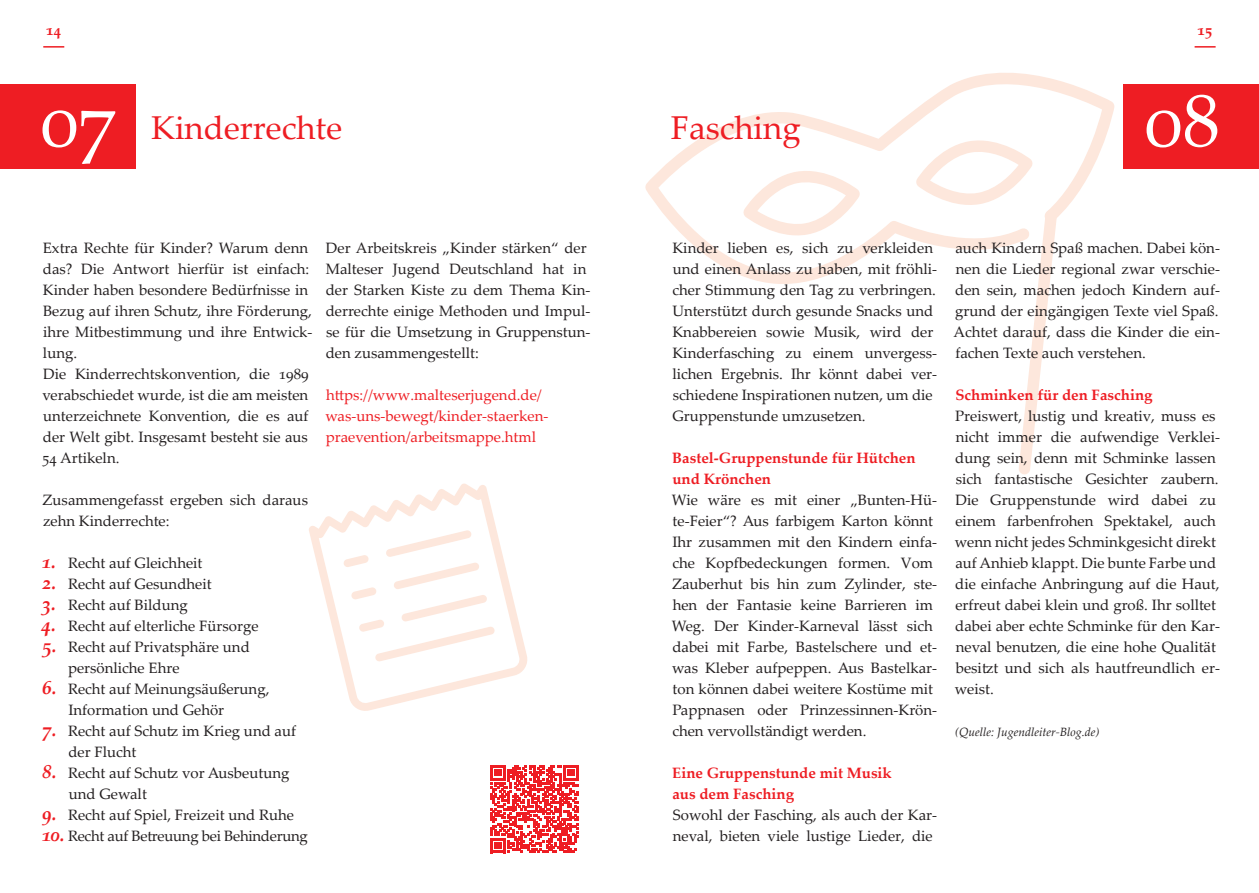
<style>
.page{position:relative;width:1259px;height:893px;background:#fff}
.page>*{position:absolute;margin:0;border:0;box-sizing:border-box;transform-origin:0 0}
.t1{font:75px "Palatino Linotype";color:#fff}
.t2{font:33px "Palatino Linotype";color:#ee1d23}
.t3{font:15px/21px "Palatino Linotype";color:#231f20}
.t4{font:700 15px/21px "Palatino Linotype";color:#ee1d23}
.t5{font:15px/21px "Palatino Linotype";color:#ee1d23}
.t6{font:15px "Palatino Linotype";letter-spacing:-.02em;color:#231f20}
.t7{font:italic 12px "Palatino Linotype";color:#231f20}
.s1{font-weight:700;font-style:italic;font-size:19.05px;color:#ee1d23}
</style>
<div class="page">
<svg style="left:309px;top:483px;width:219px;height:228px"></svg>
<svg style="left:343px;top:530px;width:152px;height:132px"></svg>
<svg style="left:645px;top:73px;width:469px;height:211px"></svg>
<svg style="left:915px;top:136px;width:142px;height:338px"></svg>
<hr style="left:43px;top:46px;width:21px;height:2px;background:#ee1d23">
<hr style="left:1194px;top:46px;width:21px;height:2px;background:#ee1d23">
<div style="left:0;top:85px;width:135px;height:84px;background:#ee1d23"></div>
<div style="left:1123px;top:85px;width:136px;height:84px;background:#ee1d23"></div>
<svg style="left:490px;top:765px;width:88px;height:88px"></svg>
<p class="t4" style="left:46px;top:19px;width:16px">14</p>
<p class="t4" style="left:1197px;top:19px;width:16px">15</p>
<h1 class="t1" style="left:41px;top:67px;width:76px">07</h1>
<h2 class="t2" style="left:151px;top:104px;width:193px">Kinderrechte</h2>
<h2 class="t2" style="left:671px;top:104px;width:131px">Fasching</h2>
<h1 class="t1" style="left:1145px;top:67px;width:76px">08</h1>
<p class="t3" style="left:42px;top:236px;width:272px">Extra Rechte für Kinder? Warum denn das? Die Antwort hierfür ist einfach:<br>Kinder haben besondere Bedürfnisse in Bezug auf ihren Schutz, ihre Förderung, ihre Mitbestimmung und ihre Entwick&shy;lung.<br>Die Kinderrechtskonvention, die 1989 verabschiedet wurde, ist die am meisten unterzeichnete Konvention, die es auf der Welt gibt. Insgesamt besteht sie aus 54 Artikeln.</p>
<p class="t3" style="left:43px;top:488px;width:267px">Zusammengefasst ergeben sich daraus zehn Kinderrechte:</p>
<p class="t3" style="left:42px;top:551px;width:162px"><span class="s1">1.</span> Recht auf Gleichheit</p>
<p class="t3" style="left:42px;top:572px;width:171px"><span class="s1">2.</span> Recht auf Gesundheit</p>
<p class="t3" style="left:42px;top:593px;width:147px"><span class="s1">3.</span> Recht auf Bildung</p>
<p class="t3" style="left:42px;top:614px;width:218px"><span class="s1">4.</span> Recht auf elterliche Fürsorge</p>
<p class="t3" style="left:68px;top:635px;width:183px;text-indent:-26px"><span class="s1">5.</span> Recht auf Privatsphäre und persönliche Ehre</p>
<p class="t3" style="left:68px;top:677px;width:202px;text-indent:-26px"><span class="s1">6.</span> Recht auf Meinungsäußerung,<br>Information und Gehör</p>
<p class="t3" style="left:68px;top:719px;width:229px;text-indent:-26px"><span class="s1">7.</span> Recht auf Schutz im Krieg und auf der Flucht</p>
<p class="t3" style="left:69px;top:761px;width:222px;text-indent:-27px"><span class="s1">8.</span> Recht auf Schutz vor Ausbeutung und Gewalt</p>
<p class="t3" style="left:42px;top:803px;width:253px"><span class="s1">9.</span> Recht auf Spiel, Freizeit und Ruhe</p>
<p class="t6" style="left:42px;top:825px;width:268px"><span class="s1">10.</span> Recht auf Betreuung bei Behinderung</p>
<p class="t3" style="left:326px;top:236px;width:266px">Der Arbeitskreis „Kinder stärken“ der Malteser Jugend Deutschland hat in der Starken Kiste zu dem Thema Kin&shy;derrechte einige Methoden und Impul&shy;se für die Umsetzung in Gruppenstun&shy;den zusammengestellt:</p>
<p class="t5" style="left:325px;top:383px;width:224px">https://www.malteserjugend.de/ was-uns-bewegt/kinder-staerken&shy;praevention/arbeitsmappe.html</p>
<p class="t3" style="left:672px;top:236px;width:266px">Kinder lieben es, sich zu verkleiden und einen Anlass zu haben, mit fröhli&shy;cher Stimmung den Tag zu verbringen.<br>Unterstützt durch gesunde Snacks und Knabbereien sowie Musik, wird der Kinderfasching zu einem unvergess&shy;lichen Ergebnis. Ihr könnt dabei ver&shy;schiedene Inspirationen nutzen, um die Gruppenstunde umzusetzen.</p>
<p class="t4" style="left:672px;top:446px;width:245px">Bastel-Gruppenstunde für Hütchen und Krönchen</p>
<p class="t3" style="left:671px;top:488px;width:267px">Wie wäre es mit einer „Bunten-Hü&shy;te-Feier“? Aus farbigem Karton könnt Ihr zusammen mit den Kindern einfa&shy;che Kopfbedeckungen formen. Vom Zauberhut bis hin zum Zylinder, ste&shy;hen der Fantasie keine Barrieren im Weg. Der Kinder-Karneval lässt sich dabei mit Farbe, Bastelschere und et&shy;was Kleber aufpeppen. Aus Bastelkar&shy;ton können dabei weitere Kostüme mit Pappnasen oder Prinzessinnen-Krön&shy;chen vervollständigt werden.</p>
<p class="t4" style="left:672px;top:761px;width:221px">Eine Gruppenstunde mit Musik aus dem Fasching</p>
<p class="t3" style="left:673px;top:803px;width:266px">Sowohl der Fasching, als auch der Kar&shy;neval, bieten viele lustige Lieder, die</p>
<p class="t3" style="left:953px;top:236px;width:268px;text-align:justify">auch Kindern Spaß machen. Dabei kön&shy;nen die Lieder regional zwar verschie&shy;den sein, machen jedoch Kindern auf&shy;grund der eingängigen Texte viel Spaß.<br>Achtet darauf, dass die Kinder die ein&shy;fachen Texte auch verstehen.</p>
<p class="t4" style="left:955px;top:383px;width:199px">Schminken für den Fasching</p>
<p class="t3" style="left:955px;top:404px;width:266px">Preiswert, lustig und kreativ, muss es nicht immer die aufwendige Verklei&shy;dung sein, denn mit Schminke lassen sich fantastische Gesichter zaubern.<br>Die Gruppenstunde wird dabei zu einem farbenfrohen Spektakel, auch wenn nicht jedes Schminkgesicht direkt auf Anhieb klappt. Die bunte Farbe und die einfache Anbringung auf die Haut, erfreut dabei klein und groß. Ihr solltet dabei aber echte Schminke für den Kar&shy;neval benutzen, die eine hohe Qualität besitzt und sich als hautfreundlich er&shy;weist.</p>
<p class="t7" style="left:955px;top:723px;width:146px">(Quelle: Jugendleiter-Blog.de)</p>
</div>
